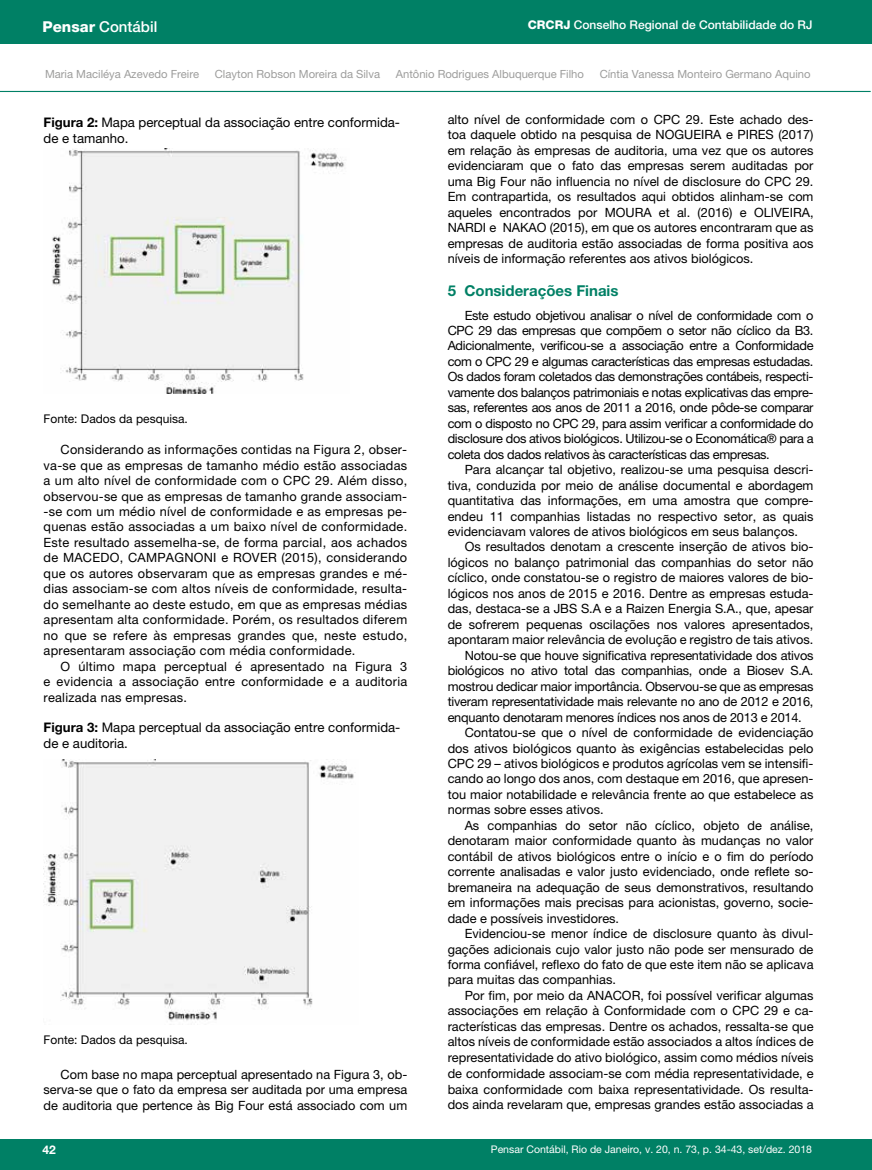
<style>
.page{position:relative;width:872px;height:1170px;background:#fff}
.page>*{position:absolute;margin:0;border:0;box-sizing:border-box;transform-origin:0 0}
.t1{font:700 15px "Helvetica Neue LT Pro";color:#008065}
.t2{font:500 15px "Helvetica Neue LT Pro";color:#fff}
.t3{font:13.2px/15.8px "Helvetica Neue LT Pro";color:#000}
.t4{font:12.75px/15.5px "Helvetica Neue LT Pro";color:#000;text-align:justify}
.t5{font:12.75px "Helvetica Neue LT Pro";letter-spacing:-.02em;color:#000}
.t6{font:12px "Helvetica Neue LT Pro";color:#000}
.t7{font:500 12px "Helvetica Neue LT Pro";color:#fff}
.t8{font:700 12px "Helvetica Neue LT Pro";color:#fff}
.t9{font:11.25px "Helvetica Neue LT Pro";color:#9d9d9c}
.t10{font:10.5px "Helvetica Neue LT Pro";color:#fff}
.s1{font-weight:800}
.s2{font-weight:700}
</style>
<div class="page">
<div style="left:0;top:1139px;width:872px;height:30px;background:#008065"></div>
<div style="left:0;top:0;width:872px;height:44px;background:#008065"></div>
<hr style="left:427px;top:115px;width:1px;height:986px;background:#9d9d9c">
<hr style="left:0;top:91px;width:870px;height:1px;background:#008065">
<img style="left:52px;top:149px;width:294px;height:245px">
<img style="left:44px;top:759px;width:310px;height:262px">
<p class="t2" style="left:43px;top:17px;width:116px"><span class="s1">Pensar</span> Contábil</p>
<p class="t7" style="left:528px;top:18px;width:286px"><span class="s1">CRCRJ</span> Conselho Regional de Contabilidade do RJ</p>
<p class="t9" style="left:45px;top:67px;width:156px">Maria Maciléya Azevedo Freire</p>
<p class="t9" style="left:215px;top:67px;width:167px">Clayton Robson Moreira da Silva</p>
<p class="t9" style="left:396px;top:67px;width:190px">Antônio Rodrigues Albuquerque Filho</p>
<p class="t9" style="left:599px;top:67px;width:212px">Cíntia Vanessa Monteiro Germano Aquino</p>
<p class="t4" style="left:448px;top:111px;width:367px">alto nível de conformidade com o CPC 29. Este achado des&shy;toa daquele obtido na pesquisa de NOGUEIRA e PIRES (2017) em relação às empresas de auditoria, uma vez que os autores evidenciaram que o fato das empresas serem auditadas por uma Big Four não influencia no nível de disclosure do CPC 29.<br>Em contrapartida, os resultados aqui obtidos alinham-se com aqueles encontrados por MOURA et al. (2016) e OLIVEIRA, NARDI e NAKAO (2015), em que os autores encontraram que as empresas de auditoria estão associadas de forma positiva aos níveis de informação referentes aos ativos biológicos.</p>
<p class="t1" style="left:448px;top:281px;width:172px">5 Considerações Finais</p>
<p class="t4" style="left:448px;top:307px;width:367px;text-indent:17px">Este estudo objetivou analisar o nível de conformidade com o CPC 29 das empresas que compõem o setor não cíclico da B3.<br>Adicionalmente, verificou-se a associação entre a Conformidade com o CPC 29 e algumas características das empresas estudadas.<br>Os dados foram coletados das demonstrações contábeis, respecti&shy;vamente dos balanços patrimoniais e notas explicativas das empre&shy;sas, referentes aos anos de 2011 a 2016, onde pôde-se comparar com o disposto no CPC 29, para assim verificar a conformidade do disclosure dos ativos biológicos. Utilizou-se o Economática® para a coleta dos dados relativos às características das empresas.</p>
<p class="t4" style="left:448px;top:461px;width:367px;text-indent:17px">Para alcançar tal objetivo, realizou-se uma pesquisa descri&shy;tiva, conduzida por meio de análise documental e abordagem quantitativa das informações, em uma amostra que compre&shy;endeu 11 companhias listadas no respectivo setor, as quais evidenciavam valores de ativos biológicos em seus balanços.</p>
<p class="t4" style="left:465px;top:539px;width:350px">Os resultados denotam a crescente inserção de ativos bio-</p>
<p class="t4" style="left:448px;top:554px;width:367px">lógicos no balanço patrimonial das companhias do setor não</p>
<p class="t4" style="left:448px;top:570px;width:367px">cíclico, onde constatou-se o registro de maiores valores de bio-</p>
<p class="t4" style="left:448px;top:585px;width:367px">lógicos nos anos de 2015 e 2016. Dentre as empresas estuda-</p>
<p class="t4" style="left:448px;top:601px;width:367px">das, destaca-se a JBS S.A e a Raizen Energia S.A., que, apesar</p>
<p class="t4" style="left:448px;top:616px;width:367px">de sofrerem pequenas oscilações nos valores apresentados,</p>
<p class="t4" style="left:448px;top:631px;width:367px">apontaram maior relevância de evolução e registro de tais ativos.</p>
<p class="t5" style="left:465px;top:647px;width:350px">Notou-se que houve significativa representatividade dos ativos</p>
<p class="t5" style="left:448px;top:663px;width:367px">biológicos no ativo total das companhias, onde a Biosev S.A.</p>
<p class="t5" style="left:448px;top:678px;width:367px">mostrou dedicar maior importância. Observou-se que as empresas</p>
<p class="t5" style="left:448px;top:694px;width:367px">tiveram representatividade mais relevante no ano de 2012 e 2016,</p>
<p class="t5" style="left:448px;top:709px;width:355px">enquanto denotaram menores índices nos anos de 2013 e 2014.</p>
<p class="t4" style="left:465px;top:724px;width:350px">Contatou-se que o nível de conformidade de evidenciação</p>
<p class="t4" style="left:448px;top:740px;width:367px">dos ativos biológicos quanto às exigências estabelecidas pelo</p>
<p class="t4" style="left:448px;top:755px;width:367px">CPC 29 – ativos biológicos e produtos agrícolas vem se intensifi-</p>
<p class="t4" style="left:448px;top:771px;width:367px">cando ao longo dos anos, com destaque em 2016, que apresen-</p>
<p class="t4" style="left:448px;top:786px;width:367px">tou maior notabilidade e relevância frente ao que estabelece as</p>
<p class="t4" style="left:448px;top:801px;width:157px">normas sobre esses ativos.</p>
<p class="t4" style="left:465px;top:817px;width:350px">As companhias do setor não cíclico, objeto de análise,</p>
<p class="t4" style="left:448px;top:832px;width:367px">denotaram maior conformidade quanto às mudanças no valor</p>
<p class="t4" style="left:448px;top:848px;width:367px">contábil de ativos biológicos entre o início e o fim do período</p>
<p class="t4" style="left:448px;top:863px;width:367px">corrente analisadas e valor justo evidenciado, onde reflete so-</p>
<p class="t4" style="left:448px;top:879px;width:367px">bremaneira na adequação de seus demonstrativos, resultando</p>
<p class="t4" style="left:448px;top:894px;width:367px">em informações mais precisas para acionistas, governo, socie-</p>
<p class="t4" style="left:448px;top:910px;width:173px">dade e possíveis investidores.</p>
<p class="t4" style="left:465px;top:925px;width:350px">Evidenciou-se menor índice de disclosure quanto às divul-</p>
<p class="t4" style="left:448px;top:941px;width:367px">gações adicionais cujo valor justo não pode ser mensurado de</p>
<p class="t4" style="left:448px;top:956px;width:367px">forma confiável, reflexo do fato de que este item não se aplicava</p>
<p class="t4" style="left:448px;top:971px;width:170px">para muitas das companhias.</p>
<p class="t4" style="left:465px;top:987px;width:350px">Por fim, por meio da ANACOR, foi possível verificar algumas</p>
<p class="t4" style="left:448px;top:1002px;width:367px">associações em relação à Conformidade com o CPC 29 e ca-</p>
<p class="t4" style="left:448px;top:1018px;width:367px">racterísticas das empresas. Dentre os achados, ressalta-se que</p>
<p class="t4" style="left:448px;top:1033px;width:367px">altos níveis de conformidade estão associados a altos índices de</p>
<p class="t4" style="left:448px;top:1049px;width:367px">representatividade do ativo biológico, assim como médios níveis</p>
<p class="t4" style="left:448px;top:1065px;width:367px">de conformidade associam-se com média representatividade, e</p>
<p class="t4" style="left:448px;top:1080px;width:367px">baixa conformidade com baixa representatividade. Os resulta-</p>
<p class="t4" style="left:448px;top:1096px;width:367px">dos ainda revelaram que, empresas grandes estão associadas a</p>
<p class="t3" style="left:44px;top:114px;width:358px"><span class="s2">Figura 2:</span> Mapa perceptual da associação entre conformida&shy;de e tamanho.</p>
<p class="t6" style="left:44px;top:411px;width:146px">Fonte: Dados da pesquisa.</p>
<p class="t4" style="left:44px;top:441px;width:365px;text-indent:17px">Considerando as informações contidas na Figura 2, obser&shy;va-se que as empresas de tamanho médio estão associadas a um alto nível de conformidade com o CPC 29. Além disso, observou-se que as empresas de tamanho grande associam--se com um médio nível de conformidade e as empresas pe&shy;quenas estão associadas a um baixo nível de conformidade.<br>Este resultado assemelha-se, de forma parcial, aos achados de MACEDO, CAMPAGNONI e ROVER (2015), considerando que os autores observaram que as empresas grandes e mé&shy;dias associam-se com altos níveis de conformidade, resulta&shy;do semelhante ao deste estudo, em que as empresas médias apresentam alta conformidade. Porém, os resultados diferem no que se refere às empresas grandes que, neste estudo, apresentaram associação com média conformidade.</p>
<p class="t4" style="left:44px;top:658px;width:365px;text-indent:17px">O último mapa perceptual é apresentado na Figura 3 e evidencia a associação entre conformidade e a auditoria realizada nas empresas.</p>
<p class="t3" style="left:44px;top:719px;width:358px"><span class="s2">Figura 3:</span> Mapa perceptual da associação entre conformida&shy;de e auditoria.</p>
<p class="t6" style="left:44px;top:1032px;width:146px">Fonte: Dados da pesquisa.</p>
<p class="t4" style="left:44px;top:1066px;width:365px;text-indent:17px">Com base no mapa perceptual apresentado na Figura 3, ob&shy;serva-se que o fato da empresa ser auditada por uma empresa de auditoria que pertence às Big Four está associado com um</p>
<p class="t8" style="left:43px;top:1142px;width:15px">42</p>
<p class="t10" style="left:491px;top:1142px;width:323px">Pensar Contábil, Rio de Janeiro, v. 20, n. 73, p. 34-43, set/dez. 2018</p>
</div>
